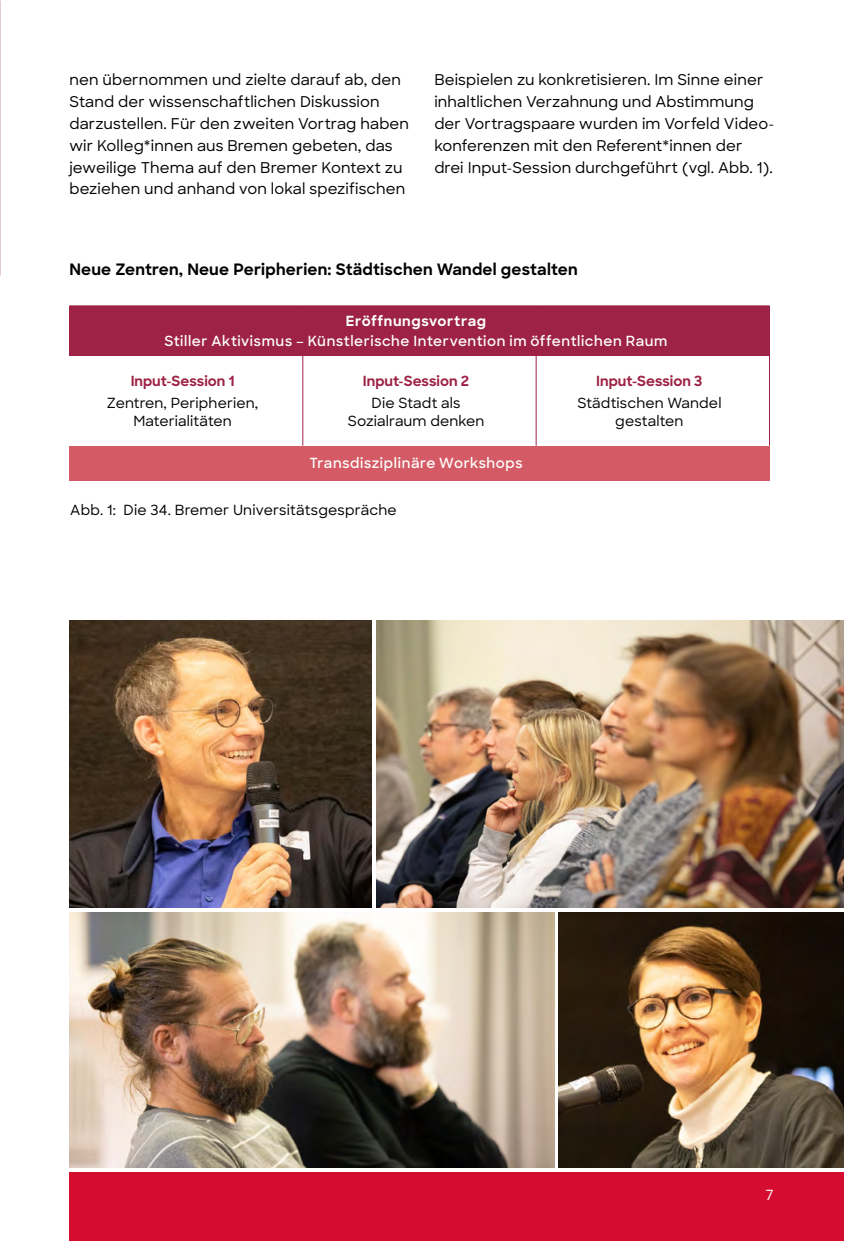
<style>
.page{position:relative;width:844px;height:1241px;background:#fff}
.page>*{position:absolute;margin:0;border:0;box-sizing:border-box;transform-origin:0 0}
.t1{font:700 15.75px "Sharp Sans";letter-spacing:.015em;color:#000}
.t2{font:500 14.88px/21.9px "Sharp Sans";letter-spacing:.01em;color:#000}
.t3{font:500 14px/17.5px "Sharp Sans";letter-spacing:.01em;color:#000;text-align:center}
.t4{font:600 14px "Sharp Sans";letter-spacing:.045em;color:#fff}
.t5{font:700 14px "Sharp Sans";color:#9d2246}
.t6{font:700 14px "Sharp Sans";letter-spacing:.045em;color:#fff}
.t7{font:500 14px "Sharp Sans";color:#fff}
</style>
<div class="page">
<img style="left:69px;top:912px;width:485px;height:254px">
<img style="left:559px;top:912px;width:284px;height:254px">
<img style="left:376px;top:620px;width:467px;height:287px">
<img style="left:69px;top:620px;width:302px;height:287px">
<div style="left:69px;top:306px;width:700px;height:49px;background:#9d2246"></div>
<div style="left:69px;top:445px;width:700px;height:35px;background:#d45b65"></div>
<hr style="left:69px;top:305px;width:234px;height:1px;background:#9d2246">
<hr style="left:303px;top:305px;width:233px;height:1px;background:#9d2246">
<hr style="left:536px;top:305px;width:233px;height:1px;background:#9d2246">
<hr style="left:769px;top:306px;width:1px;height:49px;background:#9d2246">
<hr style="left:302px;top:356px;width:1px;height:89px;background:#9d2246">
<hr style="left:535px;top:356px;width:1px;height:89px;background:#9d2246">
<hr style="left:769px;top:355px;width:1px;height:90px;background:#9d2246">
<hr style="left:69px;top:355px;width:234px;height:1px;background:#9d2246">
<hr style="left:303px;top:355px;width:233px;height:1px;background:#9d2246">
<hr style="left:536px;top:355px;width:233px;height:1px;background:#9d2246">
<div style="left:69px;top:1171px;width:774px;height:69px;background:#d50c2f"></div>
<p class="t2" style="left:69px;top:68px;width:341px">nen übernommen und zielte darauf ab, den Stand der wissenschaftlichen Diskussion darzustellen. Für den zweiten Vortrag haben wir Kolleg*innen aus Bremen gebeten, das jeweilige Thema auf den Bremer Kontext zu beziehen und anhand von lokal spezifischen</p>
<p class="t2" style="left:434px;top:68px;width:341px">Beispielen zu konkretisieren. Im Sinne einer inhaltlichen Verzahnung und Abstimmung der Vortragspaare wurden im Vorfeld Video&shy;konferenzen mit den Referent*innen der drei Input-Session durchgeführt (vgl. Abb. 1).</p>
<p class="t1" style="left:69px;top:257px;width:509px">Neue Zentren, Neue Peripherien: Städtischen Wandel gestalten</p>
<p class="t6" style="left:346px;top:311px;width:141px">Eröffnungsvortrag</p>
<p class="t4" style="left:164px;top:330px;width:504px">Stiller Aktivismus – Künstlerische Intervention im öffentlichen Raum</p>
<p class="t5" style="left:131px;top:370px;width:105px">Input-Session 1</p>
<p class="t3" style="left:107px;top:394px;width:153px">Zentren, Peripherien,<br>Materialitäten</p>
<p class="t5" style="left:363px;top:370px;width:108px">Input-Session 2</p>
<p class="t3" style="left:347px;top:394px;width:138px">Die Stadt als<br>Sozialraum denken</p>
<p class="t5" style="left:596px;top:370px;width:108px">Input-Session 3</p>
<p class="t3" style="left:577px;top:394px;width:146px">Städtischen Wandel gestalten</p>
<p class="t4" style="left:309px;top:453px;width:214px">Transdisziplinäre Workshops</p>
<p class="t3" style="left:70px;top:500px;width:328px">Abb. 1: Die 34. Bremer Universitätsgespräche</p>
<p class="t7" style="left:765px;top:1184px;width:10px">7</p>
</div>
